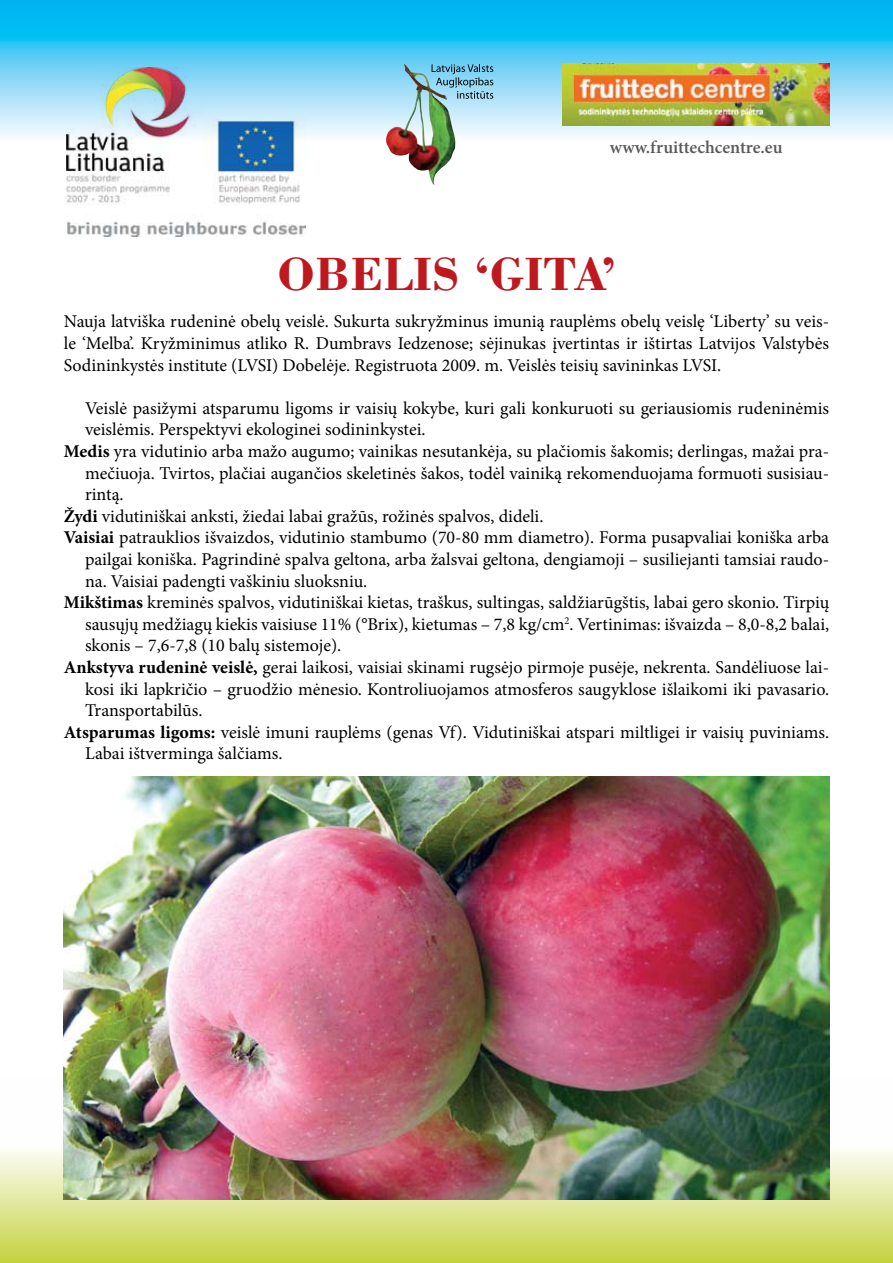
<style>
.page{position:relative;width:893px;height:1263px;background:#fff}
.page>*{position:absolute;margin:0;border:0;box-sizing:border-box;transform-origin:0 0}
.t1{font:700 49.5px "Bodoni CE";color:#be191f}
.t2{font:18px/21.6px "Minion Pro";color:#000;text-align:justify}
.t3{font:600 18px "Minion Pro";color:#58595b}
.s1{font-weight:700}
</style>
<div class="page">
<svg style="left:0;top:0;width:893px;height:140px;background:#4fccf3"></svg>
<svg style="left:0;top:1077px;width:893px;height:186px;background:#dae189"></svg>
<svg style="left:106px;top:58px;width:80px;height:9px"></svg>
<img style="left:66px;top:67px;width:239px;height:169px">
<img style="left:386px;top:64px;width:69px;height:121px">
<svg style="left:432px;top:64px;width:61px;height:35px;background:#75afc8"></svg>
<img style="left:64px;top:776px;width:765px;height:423px">
<img style="left:563px;top:64px;width:266px;height:61px">
<p class="t3" style="left:610px;top:135px;width:174px">www.fruittechcentre.eu</p>
<p class="t1" style="left:277px;top:242px;width:340px">OBELIS ‘GITA’</p>
<p class="t2" style="left:64px;top:311px;width:767px">Nauja latviška rudeninė obelų veislė. Sukurta sukryžminus imunią rauplėms obelų veislę ‘Liberty’ su veis&shy;le ‘Melba’. Kryžminimus atliko R. Dumbravs Iedzenose; sėjinukas įvertintas ir ištirtas Latvijos Valstybės Sodininkystės institute (LVSI) Dobelėje. Registruota 2009. m. Veislės teisių savininkas LVSI.</p>
<p class="t2" style="left:85px;top:397px;width:746px">Veislė pasižymi atsparumu ligoms ir vaisių kokybe, kuri gali konkuruoti su geriausiomis rudeninėmis</p>
<p class="t2" style="left:85px;top:419px;width:342px">veislėmis. Perspektyvi ekologinei sodininkystei.</p>
<p class="t2" style="left:64px;top:440px;width:767px"><span class="s1">Medis</span> yra vidutinio arba mažo augumo; vainikas nesutankėja, su plačiomis šakomis; derlingas, mažai pra-</p>
<p class="t2" style="left:85px;top:462px;width:746px">mečiuoja. Tvirtos, plačiai augančios skeletinės šakos, todėl vainiką rekomenduojama formuoti susisiau-</p>
<p class="t2" style="left:85px;top:484px;width:40px">rintą.</p>
<p class="t2" style="left:64px;top:505px;width:481px"><span class="s1">Žydi</span> vidutiniškai anksti, žiedai labai gražūs, rožinės spalvos, dideli.</p>
<p class="t2" style="left:64px;top:527px;width:767px"><span class="s1">Vaisiai</span> patrauklios išvaizdos, vidutinio stambumo (70-80 mm diametro). Forma pusapvaliai koniška arba</p>
<p class="t2" style="left:85px;top:548px;width:746px">pailgai koniška. Pagrindinė spalva geltona, arba žalsvai geltona, dengiamoji – susiliejanti tamsiai raudo-</p>
<p class="t2" style="left:85px;top:570px;width:284px">na. Vaisiai padengti vaškiniu sluoksniu.</p>
<p class="t2" style="left:64px;top:592px;width:767px"><span class="s1">Mikštimas</span> kreminės spalvos, vidutiniškai kietas, traškus, sultingas, saldžiarūgštis, labai gero skonio. Tirpių</p>
<p class="t2" style="left:85px;top:613px;width:746px">sausųjų medžiagų kiekis vaisiuse 11% (°Brix), kietumas – 7,8 kg/cm<sup>2</sup>. Vertinimas: išvaizda – 8,0-8,2 balai,</p>
<p class="t2" style="left:85px;top:635px;width:258px">skonis – 7,6-7,8 (10 balų sistemoje).</p>
<p class="t2" style="left:64px;top:656px;width:767px"><span class="s1">Ankstyva rudeninė veislė,</span> gerai laikosi, vaisiai skinami rugsėjo pirmoje pusėje, nekrenta. Sandėliuose lai-</p>
<p class="t2" style="left:85px;top:678px;width:746px">kosi iki lapkričio – gruodžio mėnesio. Kontroliuojamos atmosferos saugyklose išlaikomi iki pavasario.</p>
<p class="t2" style="left:85px;top:700px;width:119px">Transportabilūs.</p>
<p class="t2" style="left:64px;top:721px;width:767px"><span class="s1">Atsparumas ligoms:</span> veislė imuni rauplėms (genas Vf). Vidutiniškai atspari miltligei ir vaisių puviniams.</p>
<p class="t2" style="left:85px;top:743px;width:199px">Labai ištverminga šalčiams.</p>
</div>
